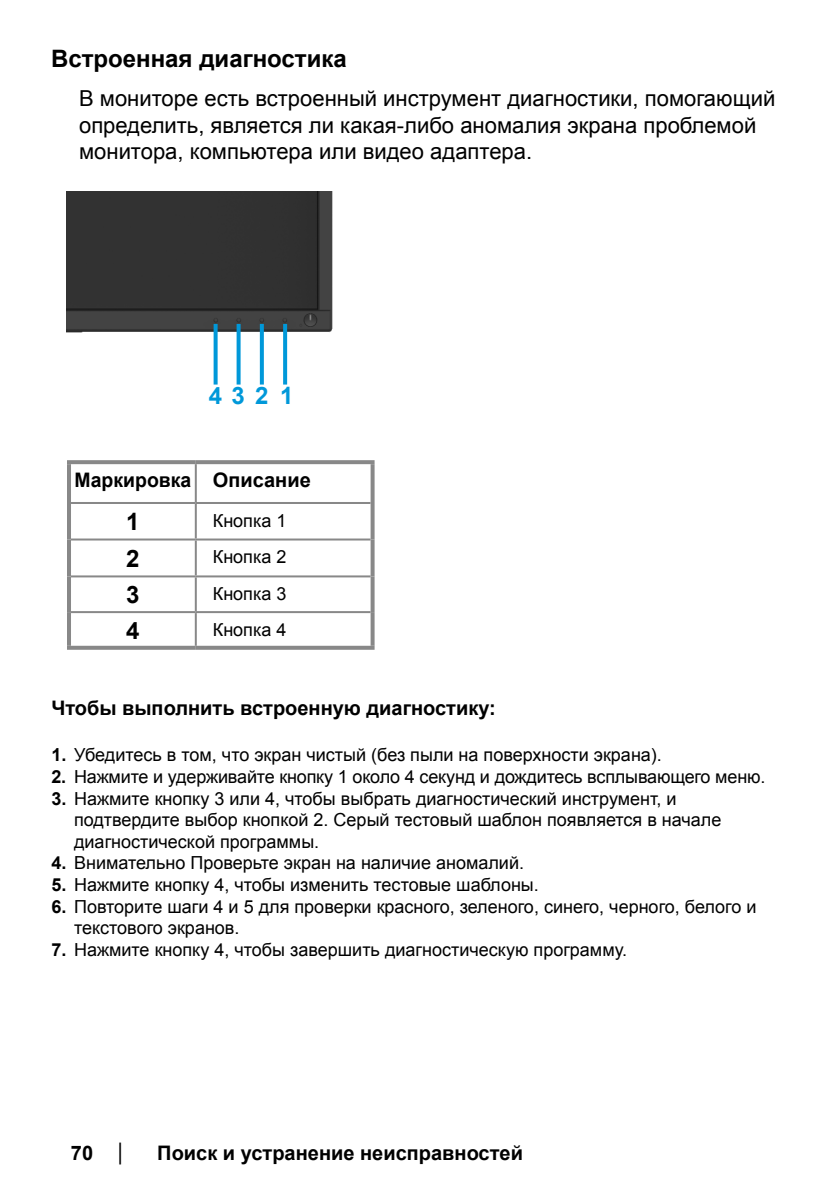
<style>
.page{position:relative;width:840px;height:1191px;background:#fff}
.page>*{position:absolute;margin:0;border:0;box-sizing:border-box;transform-origin:0 0}
.t1{font:700 24px "Arial";color:#000}
.t2{font:700 24px "Arial";color:#0098d9}
.t3{font:22px/26.4px "Arial";color:#000}
.t4{font:700 20px "Arial";color:#000}
.t5{font:18px/21.6px "Arial";color:#000}
.s1{font-weight:700}
.s2{font-weight:400;font-size:18px}
</style>
<div class="page">
<img style="left:67px;top:191px;width:266px;height:149px">
<svg style="left:283px;top:324px;width:4px;height:60px"></svg>
<svg style="left:260px;top:324px;width:4px;height:60px"></svg>
<svg style="left:213px;top:324px;width:4px;height:60px"></svg>
<svg style="left:236px;top:324px;width:4px;height:60px"></svg>
<svg style="left:71px;top:464px;width:299px;height:182px"></svg>
<svg style="left:67px;top:460px;width:129px;height:4px"></svg>
<hr style="left:67px;top:464px;width:4px;height:39px;background:#888">
<svg style="left:196px;top:460px;width:178px;height:4px"></svg>
<svg style="left:370px;top:464px;width:4px;height:39px"></svg>
<hr style="left:67px;top:503px;width:4px;height:36px;background:#888">
<svg style="left:370px;top:503px;width:4px;height:36px"></svg>
<hr style="left:67px;top:539px;width:4px;height:37px;background:#888">
<svg style="left:370px;top:539px;width:4px;height:37px"></svg>
<hr style="left:67px;top:576px;width:4px;height:36px;background:#888">
<svg style="left:370px;top:576px;width:4px;height:36px"></svg>
<hr style="left:67px;top:612px;width:4px;height:34px;background:#888">
<svg style="left:370px;top:612px;width:4px;height:34px"></svg>
<svg style="left:67px;top:646px;width:129px;height:4px"></svg>
<svg style="left:196px;top:646px;width:178px;height:4px"></svg>
<hr style="left:195px;top:464px;width:2px;height:38px;background:#888">
<hr style="left:71px;top:502px;width:125px;height:2px;background:#888">
<hr style="left:196px;top:502px;width:174px;height:2px;background:#888">
<hr style="left:195px;top:504px;width:2px;height:34px;background:#888">
<hr style="left:71px;top:538px;width:125px;height:2px;background:#888">
<hr style="left:196px;top:538px;width:174px;height:2px;background:#888">
<hr style="left:195px;top:540px;width:2px;height:35px;background:#888">
<hr style="left:71px;top:575px;width:125px;height:2px;background:#888">
<hr style="left:196px;top:575px;width:174px;height:2px;background:#888">
<hr style="left:195px;top:577px;width:2px;height:34px;background:#888">
<hr style="left:71px;top:611px;width:125px;height:2px;background:#888">
<hr style="left:196px;top:611px;width:174px;height:2px;background:#888">
<hr style="left:195px;top:613px;width:2px;height:33px;background:#888">
<h1 class="t1" style="left:51px;top:42px;width:297px">Встроенная диагностика</h1>
<p class="t3" style="left:79px;top:85px;width:697px">В мониторе есть встроенный инструмент диагностики, помогающий определить, является ли какая-либо аномалия экрана проблемой монитора, компьютера или видео адаптера.</p>
<h1 class="t2" style="left:209px;top:379px;width:86px">4 3 2 1</h1>
<p class="t4" style="left:74px;top:466px;width:238px">Маркировка Описание</p>
<h1 class="t1" style="left:126px;top:504px;width:15px">1</h1>
<p class="t5" style="left:213px;top:510px;width:75px">Кнопка 1</p>
<h1 class="t1" style="left:126px;top:541px;width:15px">2</h1>
<p class="t5" style="left:213px;top:546px;width:75px">Кнопка 2</p>
<h1 class="t1" style="left:126px;top:577px;width:15px">3</h1>
<p class="t5" style="left:213px;top:583px;width:75px">Кнопка 3</p>
<h1 class="t1" style="left:126px;top:613px;width:15px">4</h1>
<p class="t5" style="left:213px;top:618px;width:75px">Кнопка 4</p>
<p class="t4" style="left:51px;top:694px;width:446px">Чтобы выполнить встроенную диагностику:</p>
<p class="t5" style="left:51px;top:744px;width:611px"><span class="s1">1.</span> Убедитесь в том, что экран чистый (без пыли на поверхности экрана).</p>
<p class="t5" style="left:51px;top:766px;width:715px"><span class="s1">2.</span> Нажмите и удерживайте кнопку 1 около 4 секунд и дождитесь всплывающего меню.</p>
<p class="t5" style="left:74px;top:787px;width:648px;text-indent:-23px"><span class="s1">3.</span> Нажмите кнопку 3 или 4, чтобы выбрать диагностический инструмент, и подтвердите выбор кнопкой 2. Серый тестовый шаблон появляется в начале диагностической программы.</p>
<p class="t5" style="left:51px;top:852px;width:474px"><span class="s1">4.</span> Внимательно Проверьте экран на наличие аномалий.</p>
<p class="t5" style="left:51px;top:874px;width:489px"><span class="s1">5.</span> Нажмите кнопку 4, чтобы изменить тестовые шаблоны.</p>
<p class="t5" style="left:74px;top:895px;width:683px;text-indent:-23px"><span class="s1">6.</span> Повторите шаги 4 и 5 для проверки красного, зеленого, синего, черного, белого и текстового экранов.</p>
<p class="t5" style="left:51px;top:939px;width:577px"><span class="s1">7.</span> Нажмите кнопку 4, чтобы завершить диагностическую программу.</p>
<p class="t4" style="left:71px;top:1138px;width:57px">70 <span class="s2">│</span></p>
<p class="t4" style="left:157px;top:1138px;width:367px">Поиск и устранение неисправностей</p>
</div>
